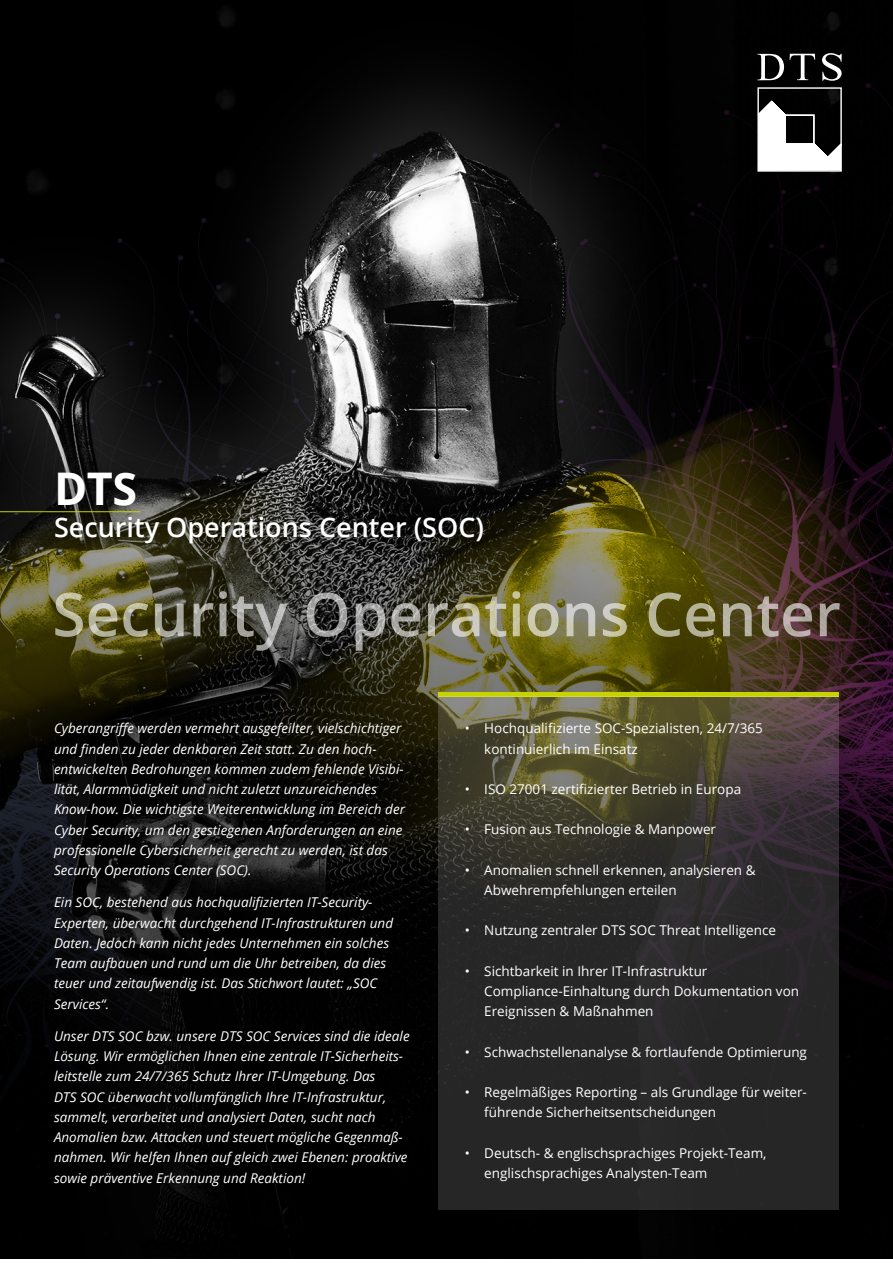
<style>
.page{position:relative;width:893px;height:1263px;background:#fff}
.page>*{position:absolute;margin:0;border:0;box-sizing:border-box;transform-origin:0 0}
.t1{font:700 45px "Open Sans";color:#fff}
.t2{font:600 27px "Open Sans";color:#fff}
.t3{font:italic 13.5px/20.2px "Open Sans";color:#fff}
.t4{font:13.5px/20.2px "Open Sans";color:#fff}
</style>
<div class="page">
<img style="left:0;top:0;width:893px;height:1259px">
<svg style="left:756px;top:87px;width:87px;height:85px"></svg>
<svg style="left:757px;top:54px;width:27px;height:26px"></svg>
<svg style="left:790px;top:54px;width:25px;height:26px"></svg>
<svg style="left:822px;top:53px;width:20px;height:28px"></svg>
<div style="left:42px;top:459px;width:454px;height:97px;background:#000;opacity:.3"></div>
<img style="left:55px;top:591px;width:785px;height:60px">
<div style="left:438px;top:692px;width:401px;height:5px;background:#c7d300"></div>
<svg style="left:438px;top:697px;width:401px;height:513px;fill:#282726"></svg>
<hr style="left:0;top:511px;width:140px;height:1px;background:#c7d300">
<h1 class="t1" style="left:54px;top:457px;width:85px">DTS</h1>
<h2 class="t2" style="left:54px;top:508px;width:432px">Security Operations Center (SOC)</h2>
<p class="t3" style="left:54px;top:718px;width:353px">Cyberangriffe werden vermehrt ausgefeilter, vielschichtiger und finden zu jeder denkbaren Zeit statt. Zu den hoch&shy;entwickelten Bedrohungen kommen zudem fehlende Visibi&shy;lität, Alarmmüdigkeit und nicht zuletzt unzureichendes Know-how. Die wichtigste Weiterentwicklung im Bereich der Cyber Security, um den gestiegenen Anforderungen an eine professionelle Cybersicherheit gerecht zu werden, ist das Security Operations Center (SOC).</p>
<p class="t3" style="left:54px;top:892px;width:341px">Ein SOC, bestehend aus hochqualifizierten IT-Security-Experten, überwacht durchgehend IT-Infrastrukturen und Daten. Jedoch kann nicht jedes Unternehmen ein solches Team aufbauen und rund um die Uhr betreiben, da dies teuer und zeitaufwendig ist. Das Stichwort lautet: „SOC Services“.</p>
<p class="t3" style="left:54px;top:1025px;width:357px">Unser DTS SOC bzw. unsere DTS SOC Services sind die ideale Lösung. Wir ermöglichen Ihnen eine zentrale IT-Sicherheits&shy;leitstelle zum 24/7/365 Schutz Ihrer IT-Umgebung. Das<br>DTS SOC überwacht vollumfänglich Ihre IT-Infrastruktur, sammelt, verarbeitet und analysiert Daten, sucht nach Anomalien bzw. Attacken und steuert mögliche Gegenmaß&shy;nahmen. Wir helfen Ihnen auf gleich zwei Ebenen: proaktive sowie präventive Erkennung und Reaktion!</p>
<p class="t4" style="left:484px;top:718px;width:280px;text-indent:-19px">• Hochqualifizierte SOC-Spezialisten, 24/7/365 kontinuierlich im Einsatz</p>
<p class="t4" style="left:465px;top:778px;width:278px">• ISO 27001 zertifizierter Betrieb in Europa</p>
<p class="t4" style="left:465px;top:819px;width:253px">• Fusion aus Technologie &amp; Manpower</p>
<p class="t4" style="left:484px;top:859px;width:273px;text-indent:-19px">• Anomalien schnell erkennen, analysieren &amp;<br>Abwehrempfehlungen erteilen</p>
<p class="t4" style="left:465px;top:920px;width:313px">• Nutzung zentraler DTS SOC Threat Intelligence</p>
<p class="t4" style="left:484px;top:960px;width:316px;text-indent:-19px">• Sichtbarkeit in Ihrer IT-Infrastruktur<br>Compliance-Einhaltung durch Dokumentation von<br>Ereignissen &amp; Maßnahmen</p>
<p class="t4" style="left:465px;top:1041px;width:344px">• Schwachstellenanalyse &amp; fortlaufende Optimierung</p>
<p class="t4" style="left:484px;top:1082px;width:324px;text-indent:-19px">• Regelmäßiges Reporting – als Grundlage für weiter&shy;führende Sicherheitsentscheidungen</p>
<p class="t4" style="left:484px;top:1142px;width:284px;text-indent:-19px">• Deutsch- &amp; englischsprachiges Projekt-Team, englischsprachiges Analysten-Team</p>
</div>
